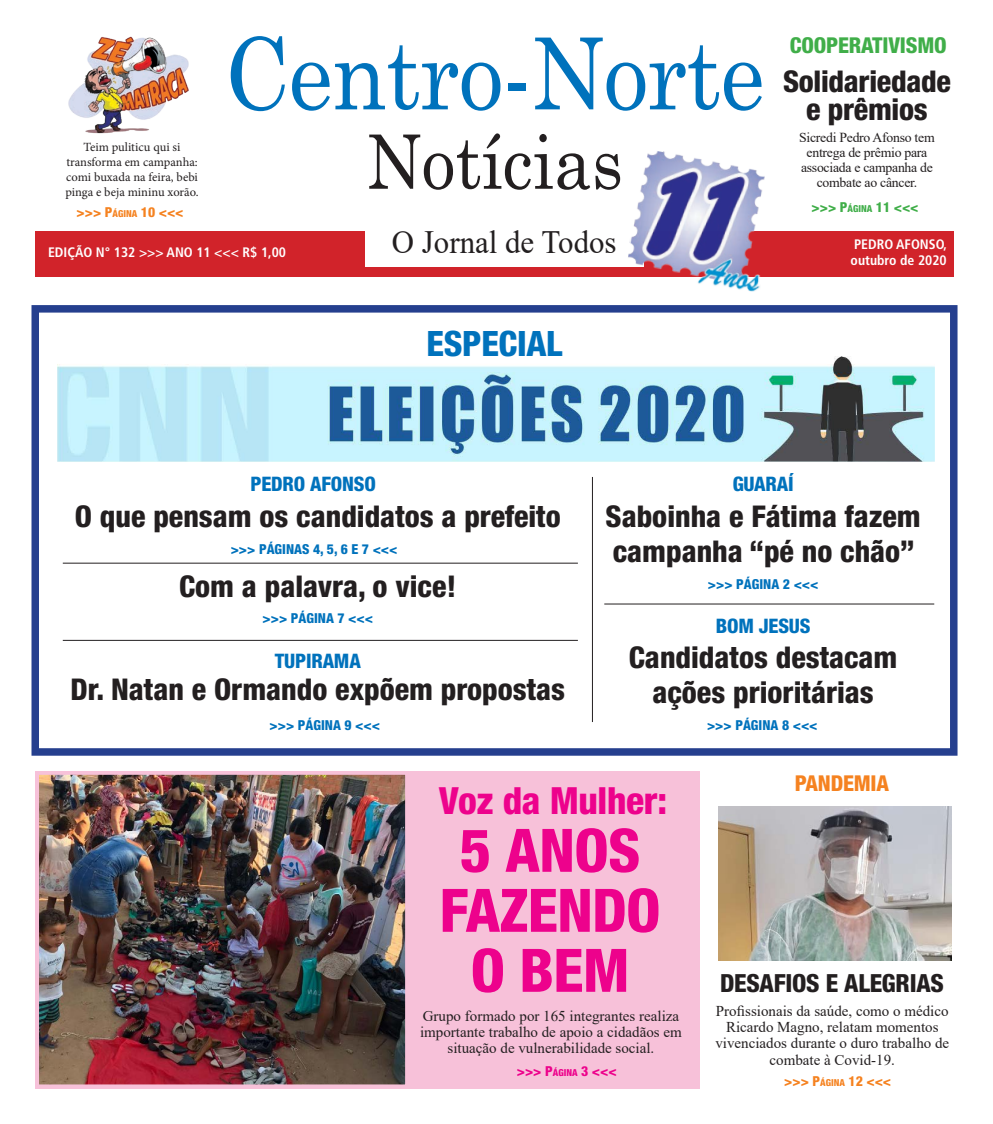
<style>
.page{position:relative;width:993px;height:1124px;background:#fff}
.page>*{position:absolute;margin:0;border:0;box-sizing:border-box;transform-origin:0 0}
.t1{font:99.38px "Century Schoolbook";letter-spacing:-.01em;color:#0072bc;scale:.9 1}
.t2{font:75px "Century Schoolbook";color:#231f20;scale:.9 1}
.t3{font:800 condensed 60px "Helvetica Neue";letter-spacing:-.01em;color:#ed028c}
.t4{font:800 condensed 37.5px "Helvetica Neue";letter-spacing:-.01em;color:#ed028c}
.t5{font:800 condensed 35px "Helvetica Neue";letter-spacing:-.01em;color:#0072bc}
.t6{font:32.5px "Times New Roman";color:#231f20;scale:.95 1}
.t7{font:800 condensed 30px/35px "Helvetica Neue";color:#231f20;text-align:center}
.t8{font:800 condensed 25px "Helvetica Neue";letter-spacing:-.01em;color:#231f20}
.t9{font:800 condensed 21.88px "Helvetica Neue";letter-spacing:-.01em;color:#40ae49}
.t10{font:800 condensed 21.88px "Helvetica Neue";letter-spacing:-.01em;color:#f58220}
.t11{font:800 condensed 20px "Helvetica Neue";letter-spacing:-.01em;color:#0072bc}
.t12{font:15px/16.2px "Times New Roman";color:#231f20;text-align:center}
.t13{font:13.75px/15px "Times New Roman";letter-spacing:-.02em;color:#231f20;text-align:center}
.t14{font:800 condensed 13.75px "Helvetica Neue";color:#0072bc}
.t15{font:700 condensed 13.75px "Frutiger";color:#fff}
.t16{font:800 condensed 13.75px "Helvetica Neue";color:#f58220}
.t17{font:800 condensed 13.75px "Helvetica Neue";color:#0072bc}
.t18{font:800 condensed 13.75px "Helvetica Neue";color:#40ae49}
.t19{font:800 condensed 13.75px "Helvetica Neue";color:#ed028c}
.t20{font:12.5px/15px "Minion Pro";color:#231f20;text-align:center}
.s1{font-style:inherit}
.s2{font-size:9.62px}
</style>
<div class="page">
<div style="left:31px;top:305px;width:926px;height:451px;border:8px solid #253f8e"></div>
<div style="left:35px;top:771px;width:665px;height:317px;background:#f7c1d9"></div>
<div style="left:35px;top:231px;width:918px;height:45px;background:#d1232a"></div>
<div style="left:365px;top:221px;width:278px;height:45px;background:#fff"></div>
<img style="left:625px;top:151px;width:148px;height:141px">
<img style="left:40px;top:776px;width:364px;height:307px">
<div style="left:35px;top:771px;width:374px;height:317px;border:4px solid #f7c1d9"></div>
<img style="left:718px;top:807px;width:233px;height:154px">
<img style="left:58px;top:356px;width:875px;height:106px">
<hr style="left:592px;top:477px;width:1px;height:245px;background:#231f20">
<hr style="left:63px;top:563px;width:514px;height:1px;background:#231f20">
<hr style="left:604px;top:604px;width:329px;height:1px;background:#231f20">
<hr style="left:63px;top:640px;width:514px;height:1px;background:#231f20">
<img style="left:68px;top:36px;width:121px;height:98px">
<p class="t20" style="left:65px;top:140px;width:135px">Teim puliticu qui si transforma em campanha: comi buxada na feira, bebi pinga e beja mininu xorão.</p>
<p class="t16" style="left:76px;top:204px;width:108px">&gt;&gt;&gt; <span class="s1">P</span><span class="s2">ágina</span> <span class="s1">10</span> &lt;&lt;&lt;</p>
<p class="t1" style="left:224px;top:-10px;width:601px">Centro-Norte</p>
<p class="t2" style="left:366px;top:99px;width:286px">Notícias</p>
<p class="t9" style="left:789px;top:32px;width:158px">COOPERATIVISMO</p>
<p class="t7" style="left:782px;top:67px;width:169px;line-height:27.5px">Solidariedade e prêmios</p>
<p class="t13" style="left:799px;top:129px;width:137px">Sicredi Pedro Afonso tem entrega de prêmio para associada e campanha de combate ao câncer.</p>
<p class="t18" style="left:811px;top:198px;width:108px">&gt;&gt;&gt; <span class="s1">P</span><span class="s2">ágina</span> <span class="s1">11</span> &lt;&lt;&lt;</p>
<p class="t15" style="left:48px;top:244px;width:239px">EDIÇÃO N° 132 &gt;&gt;&gt; ANO 11 &lt;&lt;&lt; R$ 1,00</p>
<p class="t6" style="left:392px;top:219px;width:238px">O Jornal de Todos</p>
<p class="t15" style="left:853px;top:236px;width:94px">PEDRO AFONSO,</p>
<p class="t15" style="left:850px;top:252px;width:97px">outubro de 2020</p>
<p class="t5" style="left:426px;top:322px;width:137px">ESPECIAL</p>
<p class="t11" style="left:250px;top:472px;width:127px">PEDRO AFONSO</p>
<p class="t11" style="left:732px;top:472px;width:62px">GUARAÍ</p>
<p class="t7" style="left:75px;top:498px;width:487px">O que pensam os candidatos a prefeito</p>
<p class="t7" style="left:605px;top:498px;width:316px;text-align:left">Saboinha e Fátima fazem campanha “pé no chão”</p>
<p class="t14" style="left:231px;top:541px;width:45px"><span class="s1">&gt;&gt;&gt;</span> PÁGINA</p>
<p class="t14" style="left:302px;top:541px;width:97px">S 4, 5, 6 E 7 <span class="s1">&lt;&lt;&lt;</span></p>
<p class="t7" style="left:179px;top:568px;width:279px">Com a palavra, o vice!</p>
<p class="t14" style="left:262px;top:610px;width:45px"><span class="s1">&gt;&gt;&gt;</span> PÁGINA</p>
<p class="t17" style="left:337px;top:610px;width:37px"><span class="s1">7</span> &lt;&lt;&lt;</p>
<p class="t11" style="left:275px;top:649px;width:87px">TUPIRAMA</p>
<p class="t7" style="left:70px;top:671px;width:496px">Dr. Natan e Ormando expõem propostas</p>
<p class="t14" style="left:707px;top:575px;width:45px"><span class="s1">&gt;&gt;&gt;</span> PÁGINA</p>
<p class="t17" style="left:782px;top:575px;width:37px"><span class="s1">2</span> &lt;&lt;&lt;</p>
<p class="t11" style="left:715px;top:613px;width:96px">BOM JESUS</p>
<p class="t7" style="left:628px;top:639px;width:270px">Candidatos destacam ações prioritárias</p>
<p class="t14" style="left:269px;top:716px;width:45px"><span class="s1">&gt;&gt;&gt;</span> PÁGINA</p>
<p class="t17" style="left:344px;top:716px;width:37px"><span class="s1">9</span> &lt;&lt;&lt;</p>
<p class="t14" style="left:706px;top:716px;width:45px"><span class="s1">&gt;&gt;&gt;</span> PÁGINA</p>
<p class="t17" style="left:781px;top:716px;width:37px"><span class="s1">8</span> &lt;&lt;&lt;</p>
<p class="t4" style="left:439px;top:777px;width:229px">Voz da Mulher:</p>
<p class="t3" style="left:459px;top:813px;width:182px">5 ANOS</p>
<p class="t3" style="left:439px;top:873px;width:222px">FAZENDO</p>
<p class="t3" style="left:470px;top:933px;width:160px">O BEM</p>
<p class="t10" style="left:794px;top:769px;width:96px">PANDEMIA</p>
<p class="t8" style="left:719px;top:968px;width:225px">DESAFIOS E ALEGRIAS</p>
<p class="t12" style="left:420px;top:1007px;width:263px">Grupo formado por 165 integrantes realiza importante trabalho de apoio a cidadãos em situação de vulnerabilidade social.</p>
<p class="t12" style="left:715px;top:1002px;width:235px">Profissionais da saúde, como o médico<br>Ricardo Magno, relatam momentos vivenciados durante o duro trabalho de combate à Covid-19.</p>
<p class="t19" style="left:516px;top:1063px;width:101px">&gt;&gt;&gt; <span class="s1">P</span><span class="s2">ágina</span> <span class="s1">3</span> &lt;&lt;&lt;</p>
<p class="t16" style="left:783px;top:1072px;width:108px">&gt;&gt;&gt; <span class="s1">P</span><span class="s2">ágina</span> <span class="s1">12</span> &lt;&lt;&lt;</p>
</div>
